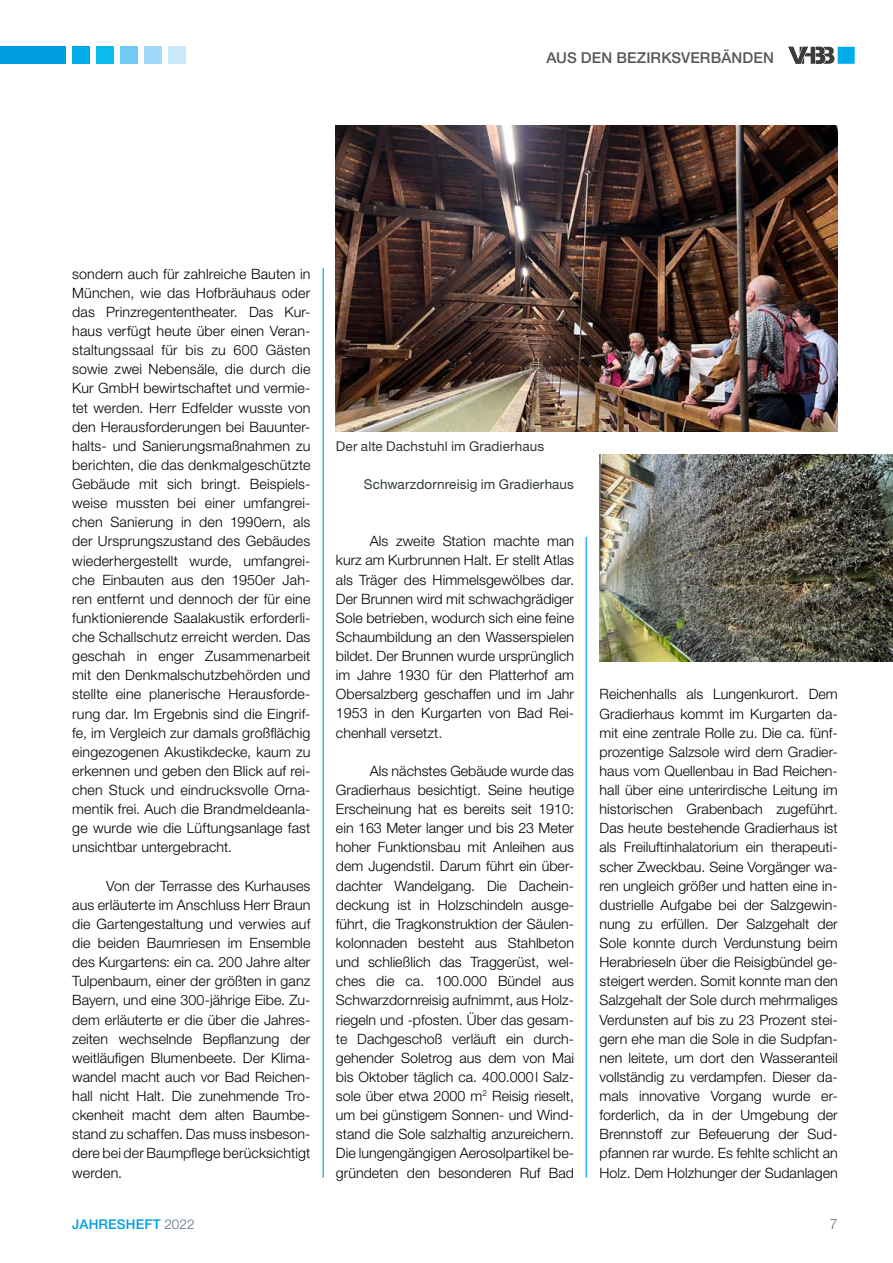
<style>
.page{position:relative;width:893px;height:1263px;background:#fff}
.page>*{position:absolute;margin:0;border:0;box-sizing:border-box;transform-origin:0 0}
.t1{font:500 15px "Helvetica Neue LT Std";letter-spacing:.01em;color:#575756}
.t2{font:300 14.25px/19px "Helvetica Neue LT Std";color:#000;text-align:justify}
.t3{font:300 14.25px "Helvetica Neue LT Std";color:#567483}
.t4{font:13.5px "Helvetica Neue LT Std";letter-spacing:.01em;color:#30383b}
.t5{font:500 13.5px "Helvetica Neue LT Std";letter-spacing:.01em;color:#009fe3}
.s1{font-weight:300;color:#567483}
</style>
<div class="page">
<img style="left:336px;top:126px;width:502px;height:306px">
<img style="left:600px;top:454px;width:293px;height:207px">
<hr style="left:323px;top:268px;width:1px;height:909px;background:#009fe3">
<hr style="left:586px;top:537px;width:1px;height:640px;background:#009fe3">
<div style="left:72px;top:47px;width:17px;height:17px;background:#00ace9"></div>
<div style="left:96px;top:47px;width:17px;height:17px;background:#0bbbef"></div>
<div style="left:120px;top:47px;width:17px;height:17px;background:#71cbf4"></div>
<div style="left:144px;top:47px;width:17px;height:17px;background:#a1daf8"></div>
<div style="left:168px;top:47px;width:17px;height:17px;background:#c9e9fb"></div>
<div style="left:838px;top:47px;width:17px;height:17px;background:#00ace9"></div>
<svg style="left:788px;top:47px;width:46px;height:17px"></svg>
<div style="left:0;top:47px;width:65px;height:17px;background:#009fe3"></div>
<p class="t1" style="left:546px;top:49px;width:229px">AUS DEN BEZIRKSVERBÄNDEN</p>
<p class="t2" style="left:72px;top:264px;width:240px">sondern auch für zahlreiche Bauten in München, wie das Hofbräuhaus oder das Prinzregententheater. Das Kur&shy;haus verfügt heute über einen Veran&shy;staltungssaal für bis zu 600 Gästen sowie zwei Nebensäle, die durch die Kur GmbH bewirtschaftet und vermie&shy;tet werden. Herr Edfelder wusste von den Herausforderungen bei Bauunter&shy;halts- und Sanierungsmaßnahmen zu berichten, die das denkmalgeschützte Gebäude mit sich bringt. Beispiels&shy;weise mussten bei einer umfangrei&shy;chen Sanierung in den 1990ern, als der Ursprungszustand des Gebäudes wiederhergestellt wurde, umfangrei&shy;che Einbauten aus den 1950er Jah&shy;ren entfernt und dennoch der für eine funktionierende Saalakustik erforderli&shy;che Schallschutz erreicht werden. Das geschah in enger Zusammenarbeit mit den Denkmalschutzbehörden und stellte eine planerische Herausforde&shy;rung dar. Im Ergebnis sind die Eingrif&shy;fe, im Vergleich zur damals großflächig eingezogenen Akustikdecke, kaum zu erkennen und geben den Blick auf rei&shy;chen Stuck und eindrucksvolle Orna&shy;mentik frei. Auch die Brandmeldeanla&shy;ge wurde wie die Lüftungsanlage fast unsichtbar untergebracht.</p>
<p class="t2" style="left:72px;top:876px;width:240px;text-indent:34px">Von der Terrasse des Kurhauses aus erläuterte im Anschluss Herr Braun die Gartengestaltung und verwies auf die beiden Baumriesen im Ensemble des Kurgartens: ein ca. 200 Jahre alter Tulpenbaum, einer der größten in ganz Bayern, und eine 300-jährige Eibe. Zu&shy;dem erläuterte er die über die Jahres&shy;zeiten wechselnde Bepflanzung der weitläufigen Blumenbeete. Der Klima&shy;wandel macht auch vor Bad Reichen&shy;hall nicht Halt. Die zunehmende Tro&shy;ckenheit macht dem alten Baumbe&shy;stand zu schaffen. Das muss insbeson&shy;dere bei der Baumpflege berücksichtigt werden.</p>
<p class="t4" style="left:336px;top:438px;width:210px">Der alte Dachstuhl im Gradierhaus</p>
<p class="t4" style="left:364px;top:476px;width:212px">Schwarzdornreisig im Gradierhaus</p>
<p class="t2" style="left:336px;top:531px;width:240px;text-indent:34px">Als zweite Station machte man kurz am Kurbrunnen Halt. Er stellt Atlas als Träger des Himmelsgewölbes dar.<br>Der Brunnen wird mit schwachgrädiger Sole betrieben, wodurch sich eine feine Schaumbildung an den Wasserspielen bildet. Der Brunnen wurde ursprünglich im Jahre 1930 für den Platterhof am Obersalzberg geschaffen und im Jahr 1953 in den Kurgarten von Bad Rei&shy;chenhall versetzt.</p>
<p class="t2" style="left:336px;top:761px;width:240px;text-align:left;text-indent:34px">Als nächstes Gebäude wurde das Gradierhaus besichtigt. Seine heutige Erscheinung hat es bereits seit 1910: ein 163 Meter langer und bis 23 Meter hoher Funktionsbau mit Anleihen aus dem Jugendstil. Darum führt ein über&shy;dachter Wandelgang. Die Dachein&shy;deckung ist in Holzschindeln ausge&shy;führt, die Tragkonstruktion der Säulen&shy;kolonnaden besteht aus Stahlbeton und schließlich das Traggerüst, wel&shy;ches die ca. 100.000 Bündel aus Schwarzdornreisig aufnimmt, aus Holz&shy;riegeln und -pfosten. Über das gesam&shy;te Dachgeschoß verläuft ein durch&shy;gehender Soletrog aus dem von Mai bis Oktober täglich ca. 400.000l Salz&shy;sole über etwa 2000 m<sup>2</sup> Reisig rieselt, um bei günstigem Sonnen- und Wind&shy;stand die Sole salzhaltig anzureichern.<br>Die lungengängigen Aerosolpartikel be&shy;gründeten den besonderen Ruf Bad</p>
<p class="t2" style="left:600px;top:684px;width:240px;text-align:left">Reichenhalls als Lungenkurort. Dem Gradierhaus kommt im Kurgarten da&shy;mit eine zentrale Rolle zu. Die ca. fünf&shy;prozentige Salzsole wird dem Gradier&shy;haus vom Quellenbau in Bad Reichen&shy;hall über eine unterirdische Leitung im historischen Grabenbach zugeführt.<br>Das heute bestehende Gradierhaus ist als Freiluftinhalatorium ein therapeuti&shy;scher Zweckbau. Seine Vorgänger wa&shy;ren ungleich größer und hatten eine in&shy;dustrielle Aufgabe bei der Salzgewin&shy;nung zu erfüllen. Der Salzgehalt der Sole konnte durch Verdunstung beim Herabrieseln über die Reisigbündel ge&shy;steigert werden. Somit konnte man den Salzgehalt der Sole durch mehrmaliges Verdunsten auf bis zu 23 Prozent stei&shy;gern ehe man die Sole in die Sudpfan&shy;nen leitete, um dort den Wasseranteil vollständig zu verdampfen. Dieser da&shy;mals innovative Vorgang wurde er&shy;forderlich, da in der Umgebung der Brennstoff zur Befeuerung der Sud&shy;pfannen rar wurde. Es fehlte schlicht an Holz. Dem Holzhunger der Sudanlagen</p>
<p class="t5" style="left:72px;top:1216px;width:124px">JAHRESHEFT <span class="s1">2022</span></p>
<p class="t3" style="left:830px;top:1215px;width:9px">7</p>
</div>
